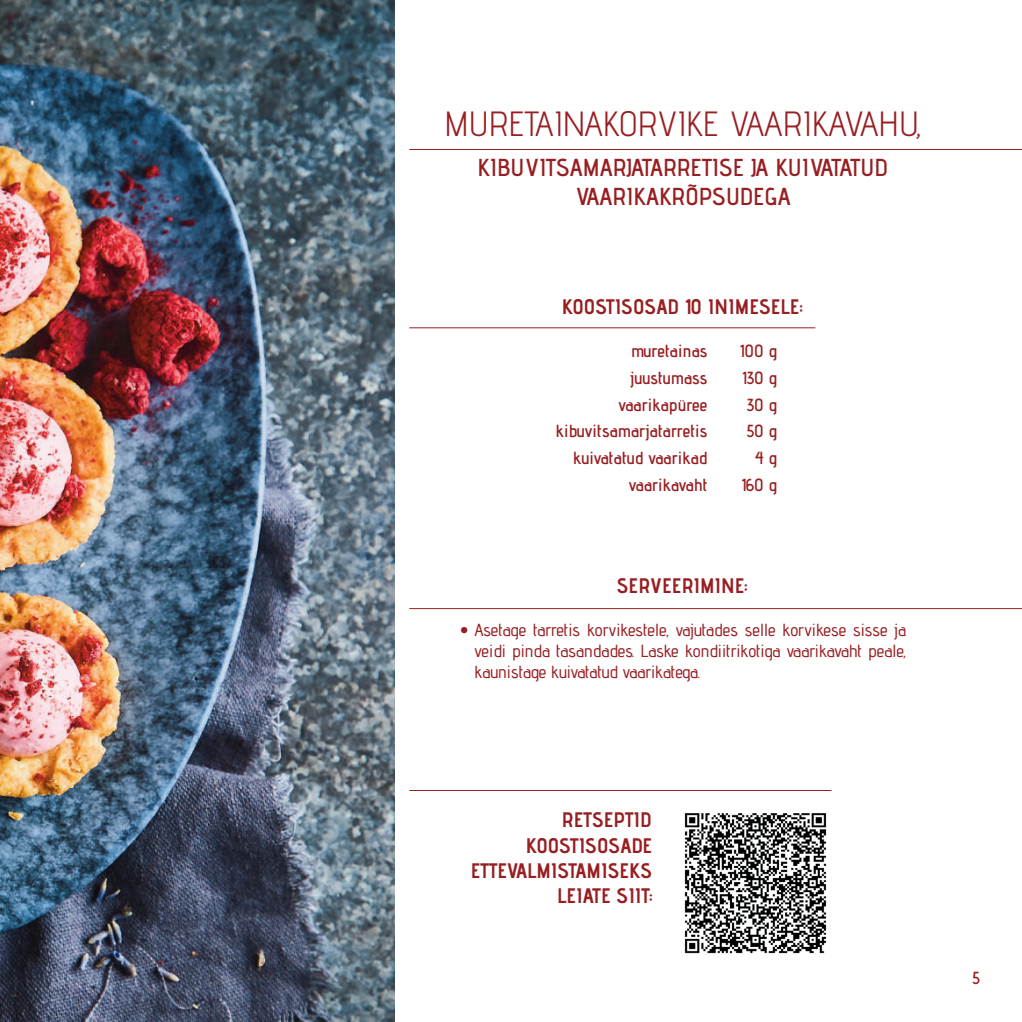
<style>
.page{position:relative;width:1022px;height:1022px;background:#fff}
.page>*{position:absolute;margin:0;border:0;box-sizing:border-box;transform-origin:0 0}
.t1{font:35px "Advent Pro";color:#981e21}
.t2{font:600 24.5px/29.4px "Advent Pro";color:#981e21;text-align:center}
.t3{font:700 21px/25.2px "Advent Pro";color:#981e21;text-align:right}
.t4{font:500 17.5px/21px "Advent Pro";color:#981e21;text-align:justify}
.t5{font:600 17.5px "Advent Pro";letter-spacing:.01em;color:#981e21}
</style>
<div class="page">
<img style="left:0;top:0;width:394px;height:1022px">
<hr style="left:409px;top:327px;width:406px;height:1px;background:#981e21">
<hr style="left:409px;top:790px;width:422px;height:1px;background:#981e21">
<hr style="left:409px;top:149px;width:613px;height:1px;background:#981e21">
<hr style="left:409px;top:608px;width:613px;height:1px;background:#981e21">
<img style="left:684px;top:813px;width:143px;height:141px">
<h1 class="t1" style="left:445px;top:103px;width:478px">MURETAINAKORVIKE VAARIKAVAHU,</h1>
<h2 class="t2" style="left:477px;top:152px;width:413px">KIBUVITSAMARJATARRETISE JA KUIVATATUD<br>VAARIKAKRÕPSUDEGA</h2>
<p class="t3" style="left:562px;top:294px;width:242px">KOOSTISOSAD 10 INIMESELE:</p>
<p class="t5" style="left:631px;top:340px;width:78px">muretainas</p>
<p class="t5" style="left:740px;top:340px;width:38px">100 g</p>
<p class="t5" style="left:630px;top:367px;width:79px">juustumass</p>
<p class="t5" style="left:742px;top:367px;width:36px">130 g</p>
<p class="t5" style="left:618px;top:394px;width:91px">vaarikapüree</p>
<p class="t5" style="left:747px;top:394px;width:32px">30 g</p>
<p class="t5" style="left:556px;top:421px;width:153px">kibuvitsamarjatarretis</p>
<p class="t5" style="left:747px;top:421px;width:32px">50 g</p>
<p class="t5" style="left:573px;top:447px;width:136px">kuivatatud vaarikad</p>
<p class="t5" style="left:755px;top:447px;width:23px">4 g</p>
<p class="t5" style="left:629px;top:474px;width:80px">vaarikavaht</p>
<p class="t5" style="left:742px;top:474px;width:37px">160 g</p>
<p class="t3" style="left:617px;top:573px;width:132px">SERVEERIMINE:</p>
<p class="t4" style="left:475px;top:619px;width:433px;text-indent:-15px">• Asetage tarretis korvikestele, vajutades selle korvikese sisse ja veidi pinda tasandades. Laske kondiitrikotiga vaarikavaht peale, kaunistage kuivatatud vaarikatega.</p>
<p class="t3" style="left:471px;top:807px;width:183px">RETSEPTID<br>KOOSTISOSADE<br>ETTEVALMISTAMISEKS<br>LEIATE SIIT:</p>
<p class="t5" style="left:972px;top:967px;width:9px">5</p>
</div>
